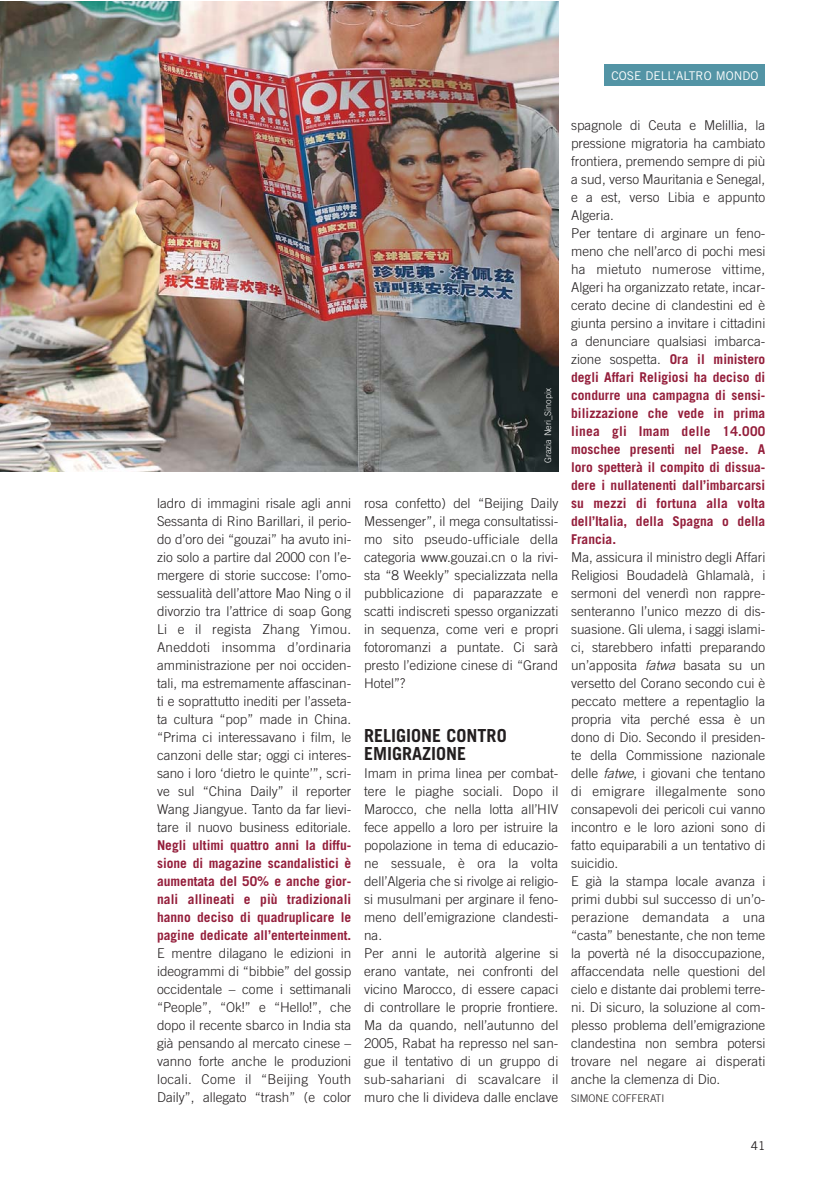
<style>
.page{position:relative;width:838px;height:1191px;background:#fff}
.page>*{position:absolute;margin:0;border:0;box-sizing:border-box;transform-origin:0 0}
.t1{font:700 18px/18px "Trade Gothic";color:#231f20}
.t2{font:300 13.5px/18px "Trade Gothic";color:#231f20;text-align:justify}
.t3{font:700 13.5px/18px "Trade Gothic";color:#941e3b;text-align:justify}
.t4{font:12px "Trade Gothic";color:#fff}
.t5{font:12px "Trade Gothic";color:#231f20}
.t6{font:300 10.5px "Trade Gothic";color:#231f20}
.t7{font:300 9px "Trade Gothic";color:#fff}
.s1{font-weight:700;color:#941e3b}
.s2{font-style:italic}
</style>
<div class="page">
<div style="left:604px;top:65px;width:161px;height:21px;background:#5394a5"></div>
<img style="left:0;top:1px;width:558px;height:471px">
<p class="t7" style="left:544px;top:463px;width:76px;rotate:-90deg">Grazia Neri_Sinopix</p>
<p class="t2" style="left:157px;top:495px;width:196px">ladro di immagini risale agli anni Sessanta di Rino Barillari, il perio&shy;do d’oro dei “gouzai” ha avuto ini&shy;zio solo a partire dal 2000 con l’e&shy;mergere di storie succose: l’omo&shy;sessualità dell’attore Mao Ning o il divorzio tra l’attrice di soap Gong Li e il regista Zhang Yimou.<br>Aneddoti insomma d’ordinaria amministrazione per noi occiden&shy;tali, ma estremamente affascinan&shy;ti e soprattutto inediti per l’asseta&shy;ta cultura “pop” made in China. “Prima ci interessavano i film, le canzoni delle star; oggi ci interes&shy;sano i loro ‘dietro le quinte’”, scri&shy;ve sul “China Daily” il reporter Wang Jiangyue. Tanto da far lievi&shy;tare il nuovo business editoriale.</p>
<p class="t3" style="left:157px;top:837px;width:196px">Negli ultimi quattro anni la diffu&shy;sione di magazine scandalistici è aumentata del 50% e anche gior&shy;nali allineati e più tradizionali hanno deciso di quadruplicare le pagine dedicate all’enterteinment.</p>
<p class="t2" style="left:157px;top:945px;width:196px">E mentre dilagano le edizioni in ideogrammi di “bibbie” del gossip occidentale – come i settimanali “People”, “Ok!” e “Hello!”, che dopo il recente sbarco in India sta già pensando al mercato cinese – vanno forte anche le produzioni locali. Come il “Beijing Youth Daily”, allegato “trash” (e color</p>
<p class="t2" style="left:364px;top:495px;width:196px">rosa confetto) del “Beijing Daily Messenger”, il mega consultatissi&shy;mo sito pseudo-ufficiale della categoria www.gouzai.cn o la rivi&shy;sta “8 Weekly” specializzata nella pubblicazione di paparazzate e scatti indiscreti spesso organizzati in sequenza, come veri e propri fotoromanzi a puntate. Ci sarà presto l’edizione cinese di “Grand Hotel”?</p>
<h1 class="t1" style="left:364px;top:728px;width:144px">RELIGIONE CONTRO<br>EMIGRAZIONE</h1>
<p class="t2" style="left:364px;top:765px;width:196px;text-align:left">Imam in prima linea per combat&shy;tere le piaghe sociali. Dopo il<br>Marocco, che nella lotta all’HIV fece appello a loro per istruire la popolazione in tema di educazio&shy;ne sessuale, è ora la volta dell’Algeria che si rivolge ai religio&shy;si musulmani per arginare il feno&shy;meno dell’emigrazione clandesti&shy;na.<br>Per anni le autorità algerine si erano vantate, nei confronti del vicino Marocco, di essere capaci di controllare le proprie frontiere.<br>Ma da quando, nell’autunno del<br>2005, Rabat ha represso nel san&shy;gue il tentativo di un gruppo di sub-sahariani di scavalcare il muro che li divideva dalle enclave</p>
<p class="t4" style="left:611px;top:71px;width:148px">COSE DELL’ALTRO MONDO</p>
<p class="t2" style="left:571px;top:117px;width:196px;text-align:left">spagnole di Ceuta e Melillia, la pressione migratoria ha cambiato frontiera, premendo sempre di più a sud, verso Mauritania e Senegal, e a est, verso Libia e appunto<br>Algeria.<br>Per tentare di arginare un feno&shy;meno che nell’arco di pochi mesi ha mietuto numerose vittime,<br>Algeri ha organizzato retate, incar&shy;cerato decine di clandestini ed è giunta persino a invitare i cittadini a denunciare qualsiasi imbarca&shy;zione sospetta. <span class="s1">Ora il ministero degli Affari Religiosi ha deciso di condurre una campagna di sensi&shy;bilizzazione che vede in prima linea gli Imam delle 14.000 moschee presenti nel Paese. A loro spetterà il compito di dissua&shy;dere i nullatenenti dall’imbarcarsi su mezzi di fortuna alla volta dell’Italia, della Spagna o della<br>Francia.</span></p>
<p class="t2" style="left:571px;top:549px;width:196px;text-align:left">Ma, assicura il ministro degli Affari<br>Religiosi Boudadelà Ghlamalà, i sermoni del venerdì non rappre&shy;senteranno l’unico mezzo di dis&shy;suasione. Gli ulema, i saggi islami&shy;ci, starebbero infatti preparando un’apposita <span class="s2">fatwa</span> basata su un versetto del Corano secondo cui è peccato mettere a repentaglio la propria vita perché essa è un dono di Dio. Secondo il presiden&shy;te della Commissione nazionale delle <span class="s2">fatwe</span>, i giovani che tentano di emigrare illegalmente sono consapevoli dei pericoli cui vanno incontro e le loro azioni sono di fatto equiparabili a un tentativo di suicidio.<br>E già la stampa locale avanza i primi dubbi sul successo di un’o&shy;perazione demandata a una “casta” benestante, che non teme la povertà né la disoccupazione, affaccendata nelle questioni del cielo e distante dai problemi terre&shy;ni. Di sicuro, la soluzione al com&shy;plesso problema dell’emigrazione clandestina non sembra potersi trovare nel negare ai disperati anche la clemenza di Dio.</p>
<p class="t6" style="left:571px;top:1094px;width:95px">SIMONE COFFERATI</p>
<p class="t5" style="left:750px;top:1141px;width:16px">41</p>
</div>
